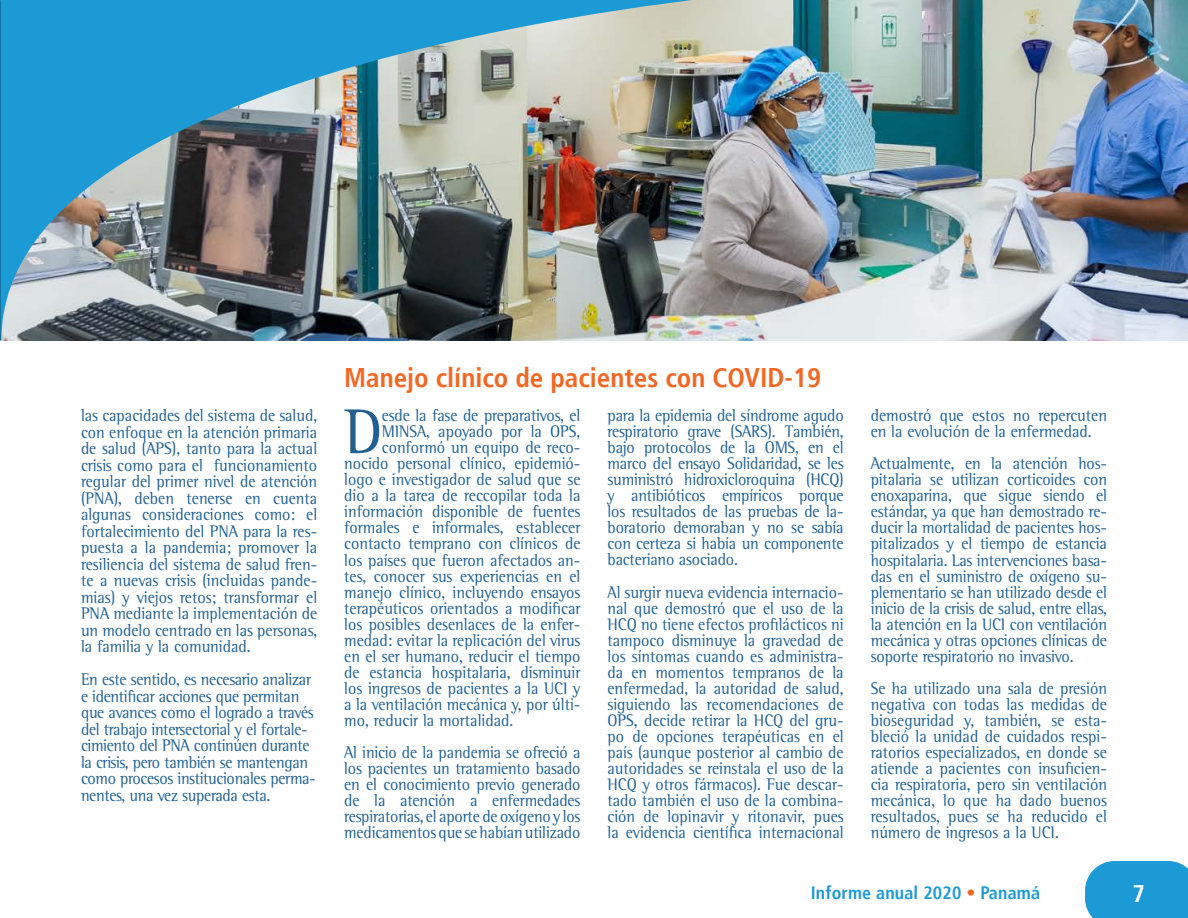
<style>
.page{position:relative;width:1188px;height:918px;background:#fff}
.page>*{position:absolute;margin:0;border:0;box-sizing:border-box;transform-origin:0 0}
.t1{font:64.95px "Rotis Semi Serif Std";color:#216092;scale:.93 1}
.t2{font:700 condensed 27px "Frutiger";color:#f26724}
.t3{font:700 condensed 24px "Frutiger";color:#fff}
.t4{font:700 condensed 18px "Frutiger";letter-spacing:.01em;color:#1c9ad6}
.t5{font:17.25px/16px "Rotis Semi Serif Std";color:#216092;text-align:justify;scale:.93 1}
.t6{font:17.25px/16.5px "Rotis Semi Serif Std";letter-spacing:-.02em;color:#216092;scale:.93 1}
.s1{color:#f26724}
</style>
<div class="page">
<img style="left:796px;top:0;width:392px;height:340px">
<img style="left:1px;top:0;width:795px;height:340px">
<img style="left:0;top:0;width:1px;height:340px">
<div style="left:1085px;top:861px;width:103px;height:57px;background:#1c9ad6"></div>
<p class="t5" style="left:81px;top:407px;width:256px;line-height:16.5px">las capacidades del sistema de salud, con enfoque en la atención primaria de salud (APS), tanto para la actual crisis como para el funcionamiento regular del primer nivel de atención (PNA), deben tenerse en cuenta algunas consideraciones como: el fortalecimiento del PNA para la res&shy;puesta a la pandemia; promover la resiliencia del sistema de salud fren&shy;te a nuevas crisis (incluidas pande&shy;mias) y viejos retos; transformar el PNA mediante la implementación de un modelo centrado en las personas, la familia y la comunidad.</p>
<p class="t6" style="left:81px;top:671px;width:254px">En este sentido, es necesario analizar e identificar acciones que permitan que avances como el logrado a través del trabajo intersectorial y el fortale&shy;cimiento del PNA continúen durante la crisis, pero también se mantengan como procesos institucionales perma&shy;nentes, una vez superada esta.</p>
<h2 class="t2" style="left:344px;top:362px;width:478px">Manejo clínico de pacientes con COVID-19</h2>
<h1 class="t1" style="left:344px;top:393px;width:42px">D</h1>
<p class="t5" style="left:382px;top:407px;width:215px">esde la fase de preparativos, el</p>
<p class="t5" style="left:382px;top:423px;width:215px">MINSA, apoyado por la OPS,</p>
<p class="t5" style="left:382px;top:439px;width:215px">conformó un equipo de reco-</p>
<p class="t5" style="left:344px;top:455px;width:256px">nocido personal clínico, epidemió-</p>
<p class="t5" style="left:344px;top:471px;width:256px">logo e investigador de salud que se</p>
<p class="t5" style="left:344px;top:487px;width:256px">dio a la tarea de reccopilar toda la</p>
<p class="t5" style="left:344px;top:504px;width:256px">información disponible de fuentes</p>
<p class="t5" style="left:344px;top:520px;width:256px">formales e informales, establecer</p>
<p class="t5" style="left:344px;top:536px;width:256px">contacto temprano con clínicos de</p>
<p class="t5" style="left:344px;top:552px;width:256px">los países que fueron afectados an-</p>
<p class="t5" style="left:344px;top:568px;width:256px">tes, conocer sus experiencias en el</p>
<p class="t5" style="left:344px;top:584px;width:256px">manejo clínico, incluyendo ensayos</p>
<p class="t5" style="left:344px;top:600px;width:256px">terapéuticos orientados a modificar</p>
<p class="t5" style="left:344px;top:616px;width:256px">los posibles desenlaces de la enfer-</p>
<p class="t5" style="left:344px;top:632px;width:256px">medad: evitar la replicación del virus</p>
<p class="t5" style="left:344px;top:648px;width:256px">en el ser humano, reducir el tiempo</p>
<p class="t5" style="left:344px;top:664px;width:256px">de estancia hospitalaria, disminuir</p>
<p class="t5" style="left:344px;top:680px;width:255px">los ingresos de pacientes a la UCI y</p>
<p class="t5" style="left:344px;top:696px;width:256px">a la ventilación mecánica y, por últi-</p>
<p class="t5" style="left:344px;top:712px;width:183px">mo, reducir la mortalidad.</p>
<p class="t5" style="left:344px;top:744px;width:256px">Al inicio de la pandemia se ofreció a los pacientes un tratamiento basado en el conocimiento previo generado de la atención a enfermedades respiratorias, el aporte de oxígeno y los medicamentos que se habían utilizado</p>
<p class="t5" style="left:608px;top:407px;width:256px">para la epidemia del síndrome agudo respiratorio grave (SARS). También, bajo protocolos de la OMS, en el marco del ensayo Solidaridad, se les suministró hidroxicloroquina (HCQ) y antibióticos empíricos porque los resultados de las pruebas de la&shy;boratorio demoraban y no se sabía con certeza si había un componente bacteriano asociado.</p>
<p class="t5" style="left:608px;top:584px;width:256px">Al surgir nueva evidencia internacio&shy;nal que demostró que el uso de la HCQ no tiene efectos profilácticos ni tampoco disminuye la gravedad de los síntomas cuando es administra&shy;da en momentos tempranos de la enfermedad, la autoridad de salud, siguiendo las recomendaciones de OPS, decide retirar la HCQ del gru&shy;po de opciones terapéuticas en el país (aunque posterior al cambio de autoridades se reinstala el uso de la HCQ y otros fármacos). Fue descar&shy;tado también el uso de la combina&shy;ción de lopinavir y ritonavir, pues la evidencia científica internacional</p>
<p class="t5" style="left:871px;top:407px;width:256px">demostró que estos no repercuten en la evolución de la enfermedad.</p>
<p class="t5" style="left:871px;top:455px;width:256px">Actualmente, en la atención hos&shy;pitalaria se utilizan corticoides con enoxaparina, que sigue siendo el estándar, ya que han demostrado re&shy;ducir la mortalidad de pacientes hos&shy;pitalizados y el tiempo de estancia hospitalaria. Las intervenciones basa&shy;das en el suministro de oxígeno su&shy;plementario se han utilizado desde el inicio de la crisis de salud, entre ellas, la atención en la UCI con ventilación mecánica y otras opciones clínicas de soporte respiratorio no invasivo.</p>
<p class="t5" style="left:871px;top:680px;width:256px">Se ha utilizado una sala de presión negativa con todas las medidas de bioseguridad y, también, se esta&shy;bleció la unidad de cuidados respi&shy;ratorios especializados, en donde se atiende a pacientes con insuficien&shy;cia respiratoria, pero sin ventilación mecánica, lo que ha dado buenos resultados, pues se ha reducido el número de ingresos a la UCI.</p>
<p class="t4" style="left:811px;top:882px;width:231px">Informe anual 2020 <span class="s1">•</span> Panamá</p>
<h3 class="t3" style="left:1133px;top:880px;width:14px">7</h3>
</div>
